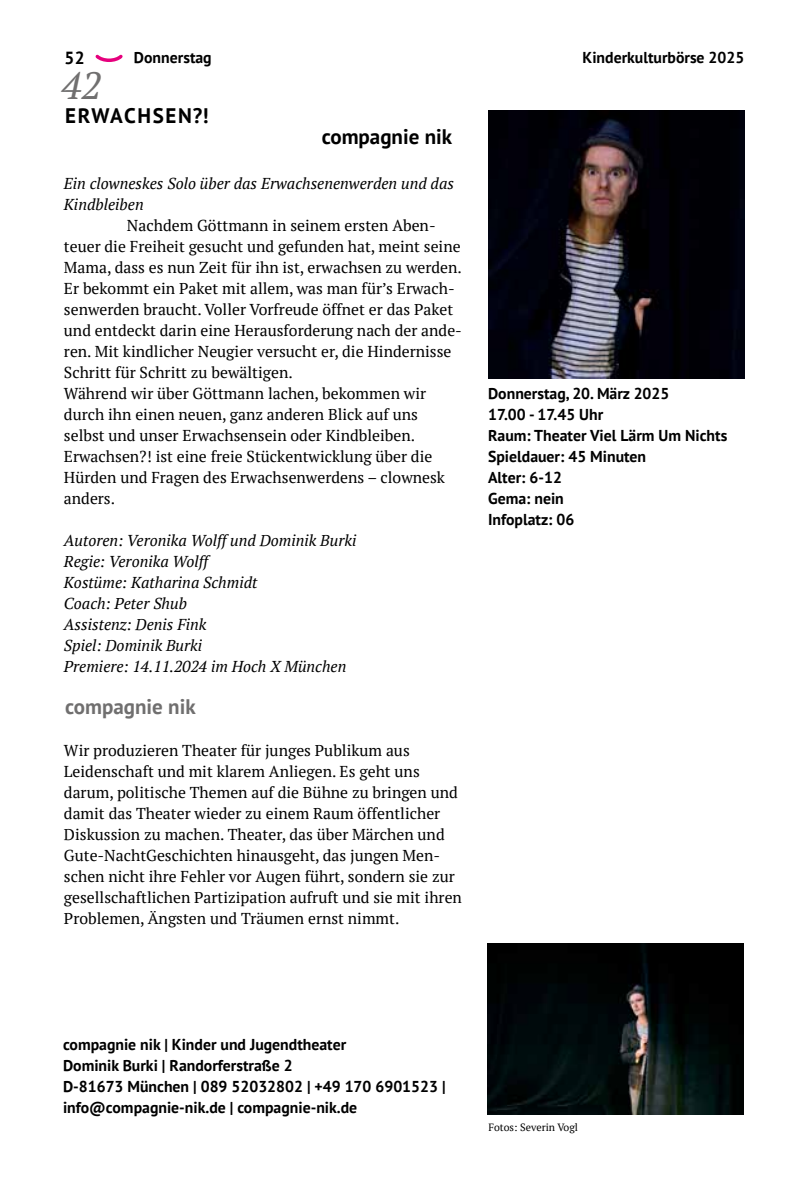
<style>
.page{position:relative;width:794px;height:1191px;background:#fff}
.page>*{position:absolute;margin:0;border:0;box-sizing:border-box;transform-origin:0 0}
.t1{font:italic 37.8px "PT Serif";color:#706f6f}
.t2{font:700 21px "PT Sans";color:#000}
.t3{font:700 21px "PT Sans";color:#706f6f}
.t4{font:700 21px "PT Sans";letter-spacing:.08em;color:#000}
.t5{font:700 17.5px "PT Sans";color:#000}
.t6{font:15.75px/21px "PT Serif";color:#000}
.t7{font:700 15.75px/21px "PT Sans";color:#000}
.t8{font:italic 15.75px/21px "PT Serif";color:#000}
.t9{font:10.5px "PT Serif";color:#000}
</style>
<div class="page">
<svg style="left:95px;top:54px;width:28px;height:8px"></svg>
<img style="left:488px;top:110px;width:256px;height:268px">
<img style="left:487px;top:943px;width:257px;height:171px">
<p class="t5" style="left:64px;top:46px;width:22px">52</p>
<p class="t7" style="left:134px;top:47px;width:79px">Donnerstag</p>
<p class="t7" style="left:582px;top:47px;width:163px">Kinderkulturbörse 2025</p>
<h1 class="t1" style="left:62px;top:62px;width:41px">42</h1>
<h2 class="t4" style="left:65px;top:102px;width:145px">ERWACHSEN?!</h2>
<h2 class="t2" style="left:322px;top:123px;width:132px">compagnie nik</h2>
<p class="t8" style="left:64px;top:173px;width:391px">Ein clowneskes Solo über das Erwachsenenwerden und das<br>Kindbleiben</p>
<p class="t6" style="left:64px;top:215px;width:399px;text-indent:63px">Nachdem Göttmann in seinem ersten Aben&shy;teuer die Freiheit gesucht und gefunden hat, meint seine Mama, dass es nun Zeit für ihn ist, erwachsen zu werden.<br>Er bekommt ein Paket mit allem, was man für’s Erwach&shy;senwerden braucht. Voller Vorfreude öffnet er das Paket und entdeckt darin eine Herausforderung nach der ande&shy;ren. Mit kindlicher Neugier versucht er, die Hindernisse Schritt für Schritt zu bewältigen.<br>Während wir über Göttmann lachen, bekommen wir durch ihn einen neuen, ganz anderen Blick auf uns selbst und unser Erwachsensein oder Kindbleiben.<br>Erwachsen?! ist eine freie Stückentwicklung über die Hürden und Fragen des Erwachsenwerdens – clownesk anders.</p>
<p class="t8" style="left:64px;top:530px;width:294px">Autoren: Veronika Wolff und Dominik Burki<br>Regie: Veronika Wolff<br>Kostüme: Katharina Schmidt<br>Coach: Peter Shub<br>Assistenz: Denis Fink<br>Spiel: Dominik Burki<br>Premiere: 14.11.2024 im Hoch X München</p>
<h2 class="t3" style="left:65px;top:693px;width:132px">compagnie nik</h2>
<p class="t6" style="left:64px;top:740px;width:399px">Wir produzieren Theater für junges Publikum aus Leidenschaft und mit klarem Anliegen. Es geht uns darum, politische Themen auf die Bühne zu bringen und damit das Theater wieder zu einem Raum öffentlicher Diskussion zu machen. Theater, das über Märchen und Gute-NachtGeschichten hinausgeht, das jungen Men&shy;schen nicht ihre Fehler vor Augen führt, sondern sie zur gesellschaftlichen Partizipation aufruft und sie mit ihren Problemen, Ängsten und Träumen ernst nimmt.</p>
<p class="t7" style="left:488px;top:383px;width:241px">Donnerstag, 20. März 2025<br>17.00 - 17.45 Uhr<br>Raum: Theater Viel Lärm Um Nichts<br>Spieldauer: 45 Minuten<br>Alter: 6-12<br>Gema: nein<br>Infoplatz: 06</p>
<p class="t7" style="left:63px;top:1034px;width:384px">compagnie nik | Kinder und Jugendtheater<br>Dominik Burki | Randorferstraße 2<br>D-81673 München | 089 52032802 | +49 170 6901523 | info@compagnie-nik.de | compagnie-nik.de</p>
<p class="t9" style="left:488px;top:1120px;width:91px">Fotos: Severin Vogl</p>
</div>
